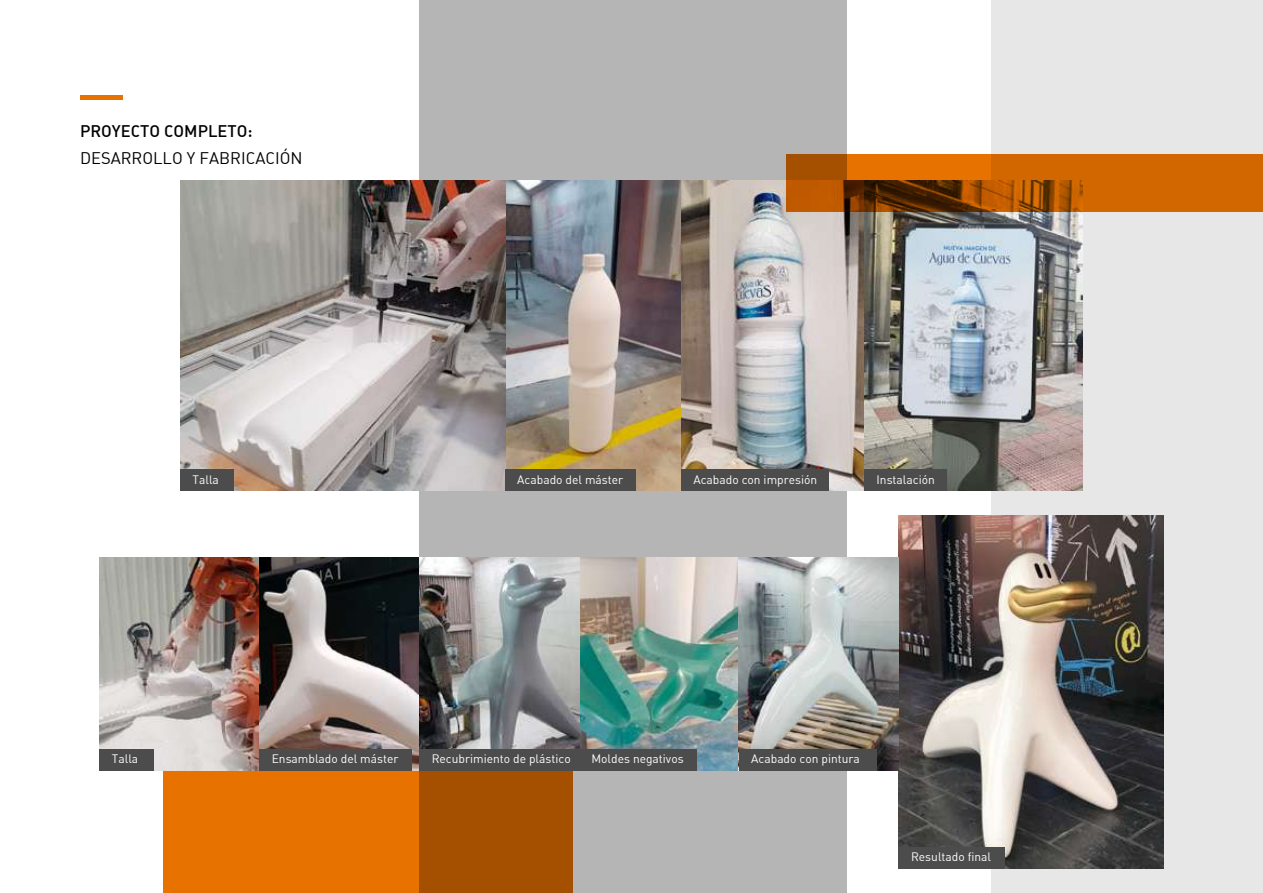
<style>
.page{position:relative;width:1263px;height:893px;background:#fff}
.page>*{position:absolute;margin:0;border:0;box-sizing:border-box;transform-origin:0 0}
.t1{font:16.5px "DIN Alternate";color:#000}
.t2{font:500 16.5px "DIN Alternate";color:#000}
.t3{font:12px "DIN Alternate";color:#fff}
</style>
<div class="page">
<div style="left:991px;top:0;width:272px;height:893px;background:#e7e7e7"></div>
<div style="left:419px;top:0;width:428px;height:893px;background:#b5b5b5"></div>
<hr style="left:80px;top:95px;width:43px;height:4px;background:#e87200">
<svg style="left:163px;top:770px;width:410px;height:123px;background:#cd6500"></svg>
<img style="left:899px;top:515px;width:264px;height:353px">
<img style="left:100px;top:557px;width:799px;height:213px">
<img style="left:180px;top:180px;width:903px;height:311px">
<svg style="left:786px;top:154px;width:477px;height:57px;background:#b95a00"></svg>
<div style="left:180px;top:470px;width:53px;height:21px;background:#4c4c4c"></div>
<div style="left:505px;top:470px;width:130px;height:21px;background:#4c4c4c"></div>
<div style="left:681px;top:470px;width:147px;height:21px;background:#4c4c4c"></div>
<div style="left:864px;top:470px;width:83px;height:21px;background:#4c4c4c"></div>
<div style="left:100px;top:749px;width:54px;height:21px;background:#4c4c4c"></div>
<div style="left:259px;top:749px;width:153px;height:21px;background:#4c4c4c"></div>
<div style="left:419px;top:749px;width:160px;height:21px;background:#4c4c4c"></div>
<div style="left:579px;top:749px;width:118px;height:21px;background:#4c4c4c"></div>
<div style="left:739px;top:749px;width:137px;height:21px;background:#4c4c4c"></div>
<div style="left:899px;top:847px;width:106px;height:21px;background:#4c4c4c"></div>
<h1 class="t2" style="left:80px;top:120px;width:174px">PROYECTO COMPLETO:</h1>
<h1 class="t1" style="left:80px;top:147px;width:224px">DESARROLLO Y FABRICACIÓN</h1>
<p class="t3" style="left:193px;top:472px;width:28px">Talla</p>
<p class="t3" style="left:517px;top:472px;width:107px">Acabado del máster</p>
<p class="t3" style="left:693px;top:472px;width:125px">Acabado con impresión</p>
<p class="t3" style="left:876px;top:472px;width:60px">Instalación</p>
<p class="t3" style="left:112px;top:751px;width:28px">Talla</p>
<p class="t3" style="left:272px;top:751px;width:128px">Ensamblado del máster</p>
<p class="t3" style="left:432px;top:751px;width:141px">Recubrimiento de plástico</p>
<p class="t3" style="left:591px;top:751px;width:94px">Moldes negativos</p>
<p class="t3" style="left:751px;top:751px;width:110px">Acabado con pintura</p>
<p class="t3" style="left:911px;top:849px;width:82px">Resultado final</p>
</div>
